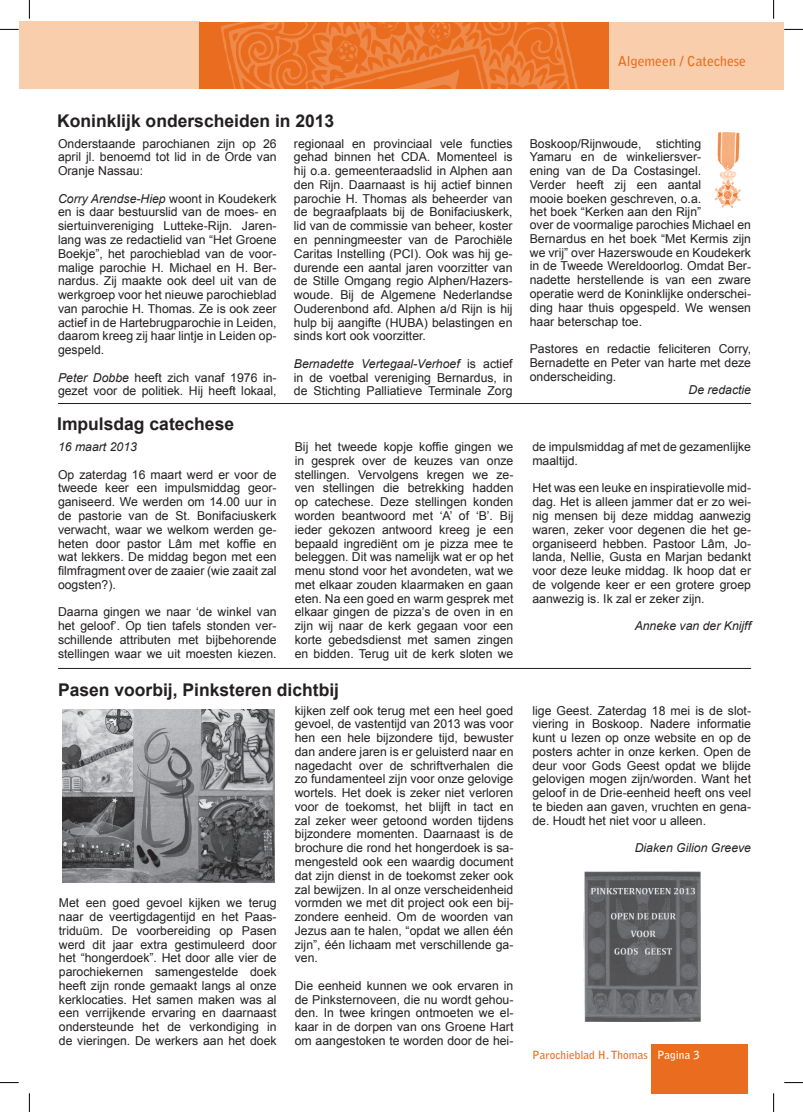
<style>
.page{position:relative;width:803px;height:1112px;background:#fff}
.page>*{position:absolute;margin:0;border:0;box-sizing:border-box;transform-origin:0 0}
.t1{font:700 17.5px "Arial";color:#231f20}
.t2{font:700 13.75px "Bell Gothic Std";color:#ea6d1f}
.t3{font:12.25px/13.8px "Arial";color:#231f20;text-align:justify}
.t4{font:italic 12.25px "Arial";color:#231f20}
.t5{font:700 11.25px "Bell Gothic Std";color:#ea6d1f}
.s1{font-style:italic}
.s2{color:#fff}
</style>
<div class="page">
<div style="left:19px;top:22px;width:180px;height:67px;background:#f9cead"></div>
<div style="left:199px;top:22px;width:411px;height:67px;background:#ea6d1f"></div>
<div style="left:610px;top:22px;width:174px;height:68px;background:#f9cead"></div>
<svg style="left:221px;top:22px;width:357px;height:67px"></svg>
<div style="left:652px;top:1043px;width:96px;height:49px;background:#ea6d1f"></div>
<img style="left:714px;top:133px;width:27px;height:75px">
<hr style="left:58px;top:403px;width:693px;height:1px;background:#231f20">
<hr style="left:58px;top:668px;width:693px;height:1px;background:#231f20">
<img style="left:62px;top:709px;width:212px;height:173px">
<img style="left:583px;top:871px;width:117px;height:150px">
<svg style="left:0;top:29px;width:19px;height:1px"></svg>
<svg style="left:784px;top:29px;width:19px;height:1px"></svg>
<svg style="left:0;top:1082px;width:19px;height:1px"></svg>
<svg style="left:784px;top:1082px;width:19px;height:1px"></svg>
<svg style="left:29px;top:0;width:1px;height:19px"></svg>
<svg style="left:29px;top:1093px;width:1px;height:18px"></svg>
<svg style="left:773px;top:0;width:1px;height:19px"></svg>
<svg style="left:773px;top:1093px;width:1px;height:18px"></svg>
<p class="t2" style="left:618px;top:53px;width:130px">Algemeen / Catechese</p>
<h1 class="t1" style="left:57px;top:108px;width:279px">Koninklijk onderscheiden in 2013</h1>
<p class="t3" style="left:58px;top:136px;width:220px">Onderstaande parochianen zijn op 26 april jl. benoemd tot lid in de Orde van Oranje Nassau:</p>
<p class="t3" style="left:58px;top:191px;width:220px"><span class="s1">Corry Arendse-Hiep</span> woont in Koudekerk en is daar bestuurslid van de moes- en siertuinvereniging Lutteke-Rijn. Jaren&shy;lang was ze redactielid van “Het Groene Boekje”, het parochieblad van de voor&shy;malige parochie H. Michael en H. Ber&shy;nardus. Zij maakte ook deel uit van de werkgroep voor het nieuwe parochieblad van parochie H. Thomas. Ze is ook zeer actief in de Hartebrugparochie in Leiden, daarom kreeg zij haar lintje in Leiden op&shy;gespeld.</p>
<p class="t3" style="left:58px;top:370px;width:220px"><span class="s1">Peter Dobbe</span> heeft zich vanaf 1976 in&shy;gezet voor de politiek. Hij heeft lokaal,</p>
<h1 class="t1" style="left:57px;top:412px;width:179px">Impulsdag catechese</h1>
<p class="t4" style="left:58px;top:439px;width:80px">16 maart 2013</p>
<p class="t3" style="left:58px;top:467px;width:220px">Op zaterdag 16 maart werd er voor de tweede keer een impulsmiddag geor&shy;ganiseerd. We werden om 14.00 uur in de pastorie van de St. Bonifaciuskerk verwacht, waar we welkom werden ge&shy;heten door pastor Lâm met koffie en wat lekkers. De middag begon met een filmfragment over de zaaier (wie zaait zal oogsten?).</p>
<p class="t3" style="left:58px;top:605px;width:220px">Daarna gingen we naar ‘de winkel van het geloof’. Op tien tafels stonden ver&shy;schillende attributen met bijbehorende stellingen waar we uit moesten kiezen.</p>
<p class="t3" style="left:294px;top:136px;width:220px">regionaal en provinciaal vele functies gehad binnen het CDA. Momenteel is hij o.a. gemeenteraadslid in Alphen aan den Rijn. Daarnaast is hij actief binnen parochie H. Thomas als beheerder van de begraafplaats bij de Bonifaciuskerk, lid van de commissie van beheer, koster en penningmeester van de Parochiële Caritas Instelling (PCI). Ook was hij ge&shy;durende een aantal jaren voorzitter van de Stille Omgang regio Alphen/Hazers&shy;woude. Bij de Algemene Nederlandse Ouderenbond afd. Alphen a/d Rijn is hij hulp bij aangifte (HUBA) belastingen en sinds kort ook voorzitter.</p>
<p class="t3" style="left:294px;top:356px;width:220px"><span class="s1">Bernadette Vertegaal-Verhoef</span> is actief in de voetbal vereniging Bernardus, in de Stichting Palliatieve Terminale Zorg</p>
<p class="t3" style="left:295px;top:440px;width:220px">Bij het tweede kopje koffie gingen we in gesprek over de keuzes van onze stellingen. Vervolgens kregen we ze&shy;ven stellingen die betrekking hadden op catechese. Deze stellingen konden worden beantwoord met ‘A’ of ‘B’. Bij ieder gekozen antwoord kreeg je een bepaald ingrediënt om je pizza mee te beleggen. Dit was namelijk wat er op het menu stond voor het avondeten, wat we met elkaar zouden klaarmaken en gaan eten. Na een goed en warm gesprek met elkaar gingen de pizza’s de oven in en zijn wij naar de kerk gegaan voor een korte gebedsdienst met samen zingen en bidden. Terug uit de kerk sloten we</p>
<h1 class="t1" style="left:58px;top:677px;width:283px">Pasen voorbij, Pinksteren dichtbij</h1>
<p class="t3" style="left:59px;top:895px;width:219px">Met een goed gevoel kijken we terug naar de veertigdagentijd en het Paas&shy;triduüm. De voorbereiding op Pasen werd dit jaar extra gestimuleerd door het “hongerdoek”. Het door alle vier de parochiekernen samengestelde doek heeft zijn ronde gemaakt langs al onze kerklocaties. Het samen maken was al een verrijkende ervaring en daarnaast ondersteunde het de verkondiging in de vieringen. De werkers aan het doek</p>
<p class="t3" style="left:295px;top:703px;width:220px">kijken zelf ook terug met een heel goed gevoel, de vastentijd van 2013 was voor hen een hele bijzondere tijd, bewuster dan andere jaren is er geluisterd naar en nagedacht over de schriftverhalen die zo fundamenteel zijn voor onze gelovige wortels. Het doek is zeker niet verloren voor de toekomst, het blijft in tact en zal zeker weer getoond worden tijdens bijzondere momenten. Daarnaast is de brochure die rond het hongerdoek is sa&shy;mengesteld ook een waardig document dat zijn dienst in de toekomst zeker ook zal bewijzen. In al onze verscheidenheid vormden we met dit project ook een bij&shy;zondere eenheid. Om de woorden van Jezus aan te halen, “opdat we allen één zijn”, één lichaam met verschillende ga&shy;ven.</p>
<p class="t3" style="left:295px;top:978px;width:220px">Die eenheid kunnen we ook ervaren in de Pinksternoveen, die nu wordt gehou&shy;den. In twee kringen ontmoeten we el&shy;kaar in de dorpen van ons Groene Hart om aangestoken te worden door de hei-</p>
<p class="t3" style="left:530px;top:136px;width:223px;text-align:left">Boskoop/Rijnwoude, stichting<br>Yamaru en de winkeliersver-<br>ening van de Da Costasingel.<br>Verder heeft zij een aantal<br>mooie boeken geschreven, o.a.<br>het boek “Kerken aan den Rijn”<br>over de voormalige parochies Michael en Bernardus en het boek “Met Kermis zijn we vrij” over Hazerswoude en Koudekerk in de Tweede Wereldoorlog. Omdat Ber&shy;nadette herstellende is van een zware operatie werd de Koninklijke onderschei&shy;ding haar thuis opgespeld. We wensen haar beterschap toe.</p>
<p class="t3" style="left:530px;top:342px;width:223px">Pastores en redactie feliciteren Corry, Bernadette en Peter van harte met deze onderscheiding.</p>
<p class="t4" style="left:688px;top:382px;width:64px">De redactie</p>
<p class="t3" style="left:532px;top:440px;width:220px">de impulsmiddag af met de gezamenlijke maaltijd.</p>
<p class="t3" style="left:532px;top:481px;width:220px">Het was een leuke en inspiratievolle mid&shy;dag. Het is alleen jammer dat er zo wei&shy;nig mensen bij deze middag aanwezig waren, zeker voor degenen die het ge&shy;organiseerd hebben. Pastoor Lâm, Jo&shy;landa, Nellie, Gusta en Marjan bedankt voor deze leuke middag. Ik hoop dat er de volgende keer er een grotere groep aanwezig is. Ik zal er zeker zijn.</p>
<p class="t4" style="left:635px;top:617px;width:118px">Anneke van der Knijff</p>
<p class="t3" style="left:532px;top:703px;width:220px">lige Geest. Zaterdag 18 mei is de slot&shy;viering in Boskoop. Nadere informatie kunt u lezen op onze website en op de posters achter in onze kerken. Open de deur voor Gods Geest opdat we blijde gelovigen mogen zijn/worden. Want het geloof in de Drie-eenheid heeft ons veel te bieden aan gaven, vruchten en gena&shy;de. Houdt het niet voor u alleen.</p>
<p class="t4" style="left:635px;top:839px;width:118px">Diaken Gilion Greeve</p>
<p class="t5" style="left:532px;top:1047px;width:169px">Parochieblad H. Thomas <span class="s2">Pagina 3</span></p>
</div>
